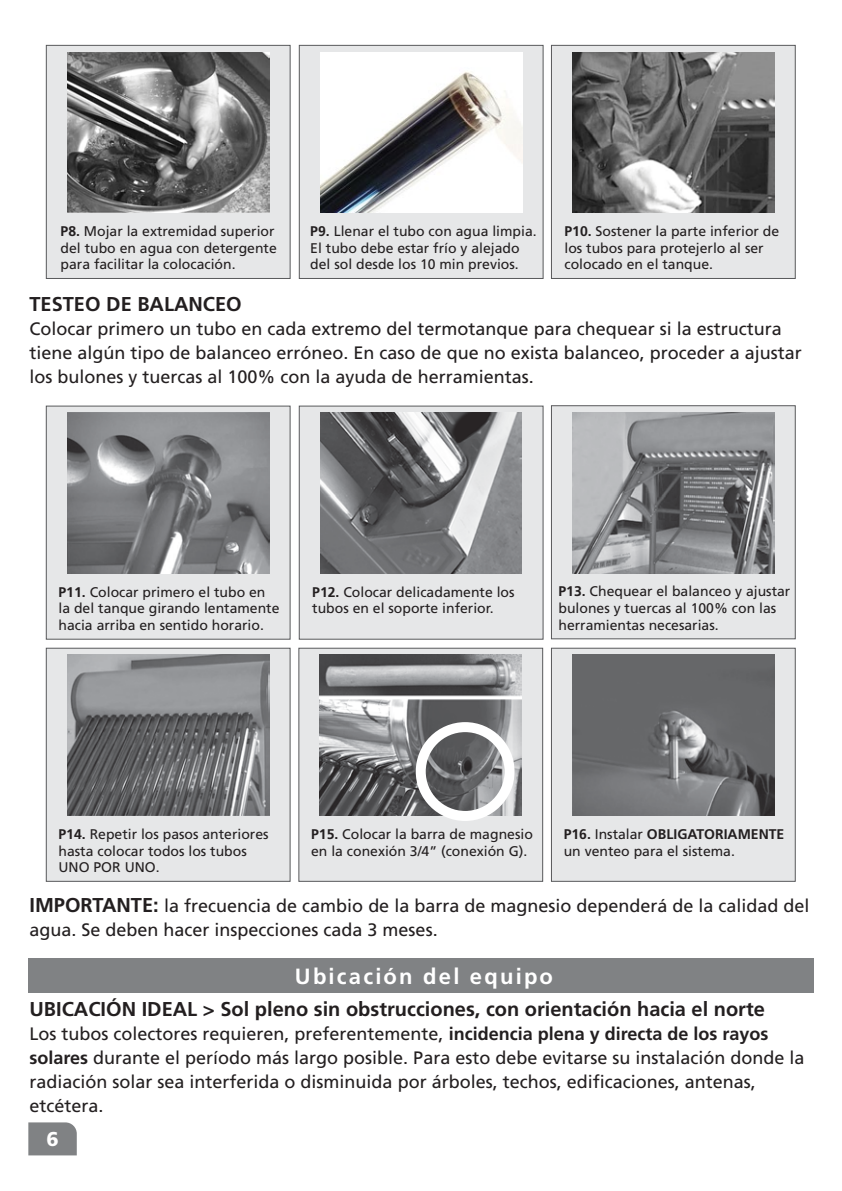
<style>
.page{position:relative;width:842px;height:1191px;background:#fff}
.page>*{position:absolute;margin:0;border:0;box-sizing:border-box;transform-origin:0 0}
.t1{font:700 22px "Frutiger LT Std";letter-spacing:.1em;color:#fff}
.t2{font:700 20px "Frutiger LT Std";color:#231f20}
.t3{font:900 20px "Frutiger LT Std";color:#fff}
.t4{font:18px/24px "Frutiger LT Std";color:#231f20}
.t5{font:14px/16.8px "Frutiger LT Std";color:#231f20}
.s1{font-weight:700}
.s2{font-weight:700;font-size:20px}
</style>
<div class="page">
<svg style="left:28px;top:1122px;width:49px;height:33px"></svg>
<div style="left:46px;top:45px;width:245px;height:234px;background:#e6e7e8;border:1px solid #58595b"></div>
<img style="left:67px;top:52px;width:202px;height:161px">
<div style="left:299px;top:45px;width:245px;height:234px;background:#e6e7e8;border:1px solid #58595b"></div>
<img style="left:320px;top:52px;width:202px;height:161px">
<div style="left:551px;top:45px;width:245px;height:234px;background:#e6e7e8;border:1px solid #58595b"></div>
<img style="left:572px;top:52px;width:202px;height:161px">
<div style="left:46px;top:405px;width:245px;height:234px;background:#e6e7e8;border:1px solid #58595b"></div>
<img style="left:67px;top:413px;width:202px;height:160px">
<div style="left:298px;top:647px;width:245px;height:235px;background:#e6e7e8;border:1px solid #58595b"></div>
<img style="left:320px;top:655px;width:202px;height:160px">
<div style="left:46px;top:647px;width:245px;height:235px;background:#e6e7e8;border:1px solid #58595b"></div>
<img style="left:67px;top:655px;width:202px;height:160px">
<div style="left:551px;top:647px;width:245px;height:235px;background:#e6e7e8;border:1px solid #58595b"></div>
<img style="left:572px;top:655px;width:202px;height:160px">
<div style="left:299px;top:405px;width:245px;height:234px;background:#e6e7e8;border:1px solid #58595b"></div>
<img style="left:320px;top:413px;width:202px;height:160px">
<div style="left:551px;top:405px;width:245px;height:234px;background:#e6e7e8;border:1px solid #58595b"></div>
<img style="left:572px;top:412px;width:202px;height:161px">
<div style="left:28px;top:958px;width:786px;height:34px;background:#808284"></div>
<div style="left:416px;top:722px;width:98px;height:99px;border:10px solid #fff;border-radius:50%"></div>
<p class="t5" style="left:61px;top:223px;width:218px"><span class="s1">P8.</span> Mojar la extremidad superior del tubo en agua con detergente para facilitar la colocación.</p>
<p class="t5" style="left:310px;top:223px;width:228px"><span class="s1">P9.</span> Llenar el tubo con agua limpia.<br>El tubo debe estar frío y alejado del sol desde los 10 min previos.</p>
<p class="t5" style="left:564px;top:223px;width:216px"><span class="s1">P10.</span> Sostener la parte inferior de los tubos para protejerlo al ser colocado en el tanque.</p>
<h2 class="t2" style="left:30px;top:293px;width:214px">TESTEO DE BALANCEO</h2>
<p class="t4" style="left:30px;top:316px;width:774px">Colocar primero un tubo en cada extremo del termotanque para chequear si la estructura tiene algún tipo de balanceo erróneo. En caso de que no exista balanceo, proceder a ajustar los bulones y tuercas al 100% con la ayuda de herramientas.</p>
<p class="t5" style="left:59px;top:583px;width:222px"><span class="s1">P11.</span> Colocar primero el tubo en la del tanque girando lentamente hacia arriba en sentido horario.</p>
<p class="t5" style="left:312px;top:583px;width:204px"><span class="s1">P12.</span> Colocar delicadamente los tubos en el soporte inferior.</p>
<p class="t5" style="left:558px;top:583px;width:233px"><span class="s1">P13.</span> Chequear el balanceo y ajustar bulones y tuercas al 100% con las herramientas necesarias.</p>
<p class="t5" style="left:59px;top:825px;width:212px"><span class="s1">P14.</span> Repetir los pasos anteriores hasta colocar todos los tubos<br>UNO POR UNO.</p>
<p class="t5" style="left:564px;top:825px;width:222px"><span class="s1">P16.</span> Instalar <span class="s1">OBLIGATORIAMENTE </span>un venteo para el sistema.</p>
<p class="t5" style="left:311px;top:825px;width:223px"><span class="s1">P15.</span> Colocar la barra de magnesio en la conexión 3/4” (conexión G).</p>
<p class="t4" style="left:30px;top:893px;width:781px"><span class="s2">IMPORTANTE:</span> la frecuencia de cambio de la barra de magnesio dependerá de la calidad del agua. Se deben hacer inspecciones cada 3 meses.</p>
<h1 class="t1" style="left:295px;top:964px;width:260px">Ubicación del equipo</h1>
<h2 class="t2" style="left:30px;top:998px;width:737px">UBICACIÓN IDEAL &gt; Sol pleno sin obstrucciones, con orientación hacia el norte</h2>
<p class="t4" style="left:30px;top:1022px;width:776px">Los tubos colectores requieren, preferentemente, <span class="s1">incidencia plena y directa de los rayos solares</span> durante el período más largo posible. Para esto debe evitarse su instalación donde la radiación solar sea interferida o disminuida por árboles, techos, edificaciones, antenas, etcétera.</p>
<h2 class="t3" style="left:46px;top:1127px;width:14px">6</h2>
</div>
